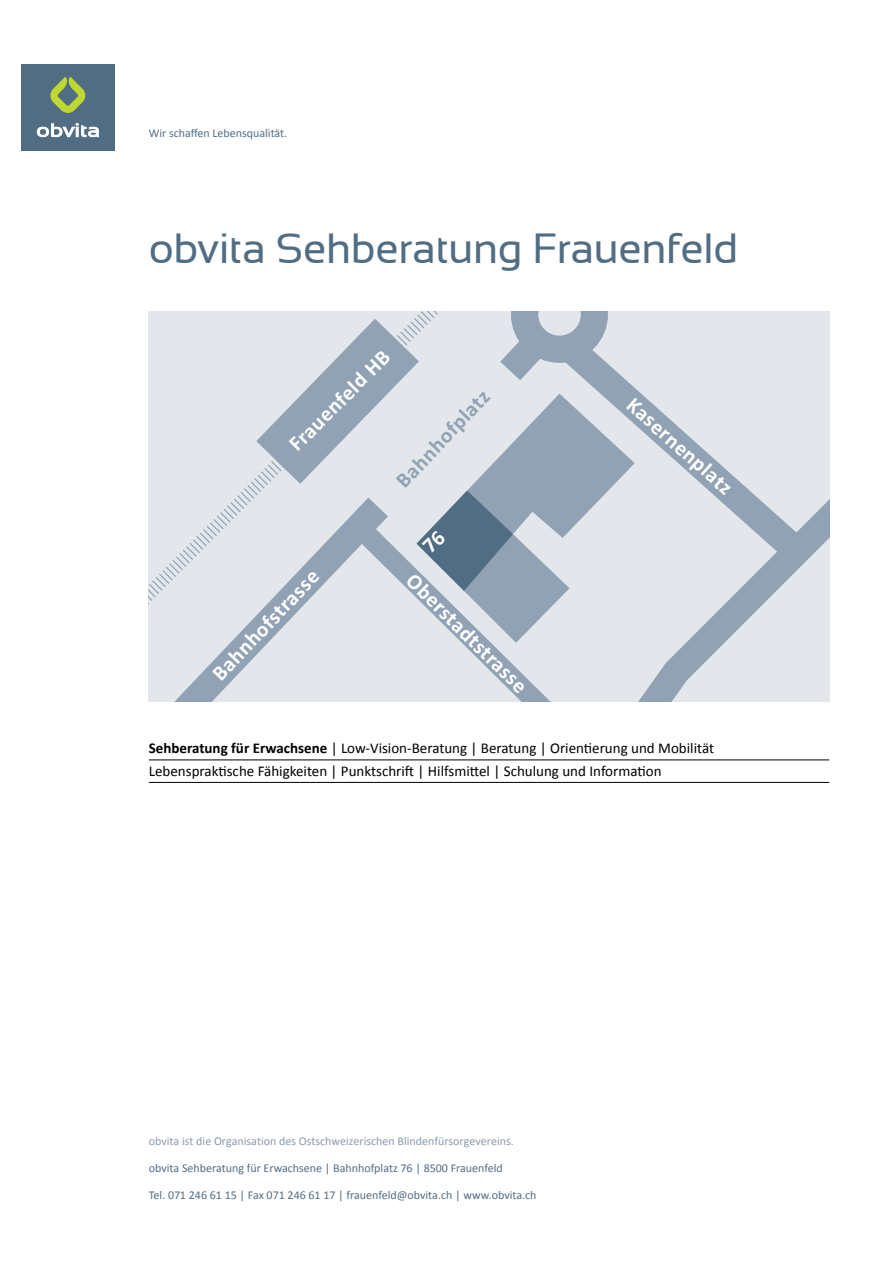
<style>
.page{position:relative;width:893px;height:1263px;background:#fff}
.page>*{position:absolute;margin:0;border:0;box-sizing:border-box;transform-origin:0 0}
.t1{font:42px "Sansation";letter-spacing:-.01em;color:#516d84}
.t2{font:700 21.6px "Calibri";color:#fff}
.t3{font:700 21.6px "Calibri";color:#91a2b4}
.t4{font:15px/22.5px "Calibri";color:#000}
.t5{font:12px "Calibri";color:#516d84}
.t6{font:12px "Calibri";color:#899bae}
.s1{font-weight:700}
</style>
<div class="page">
<hr style="left:149px;top:760px;width:680px;height:1px;background:#000">
<hr style="left:149px;top:782px;width:680px;height:1px;background:#000">
<div style="left:21px;top:64px;width:94px;height:87px;background:#516d84"></div>
<svg style="left:50px;top:77px;width:35px;height:36px"></svg>
<svg style="left:37px;top:124px;width:62px;height:13px"></svg>
<svg style="left:517px;top:311px;width:313px;height:390px;background:#d2d8df"></svg>
<svg style="left:517px;top:643px;width:117px;height:58px;background:#dce0e6"></svg>
<svg style="left:148px;top:311px;width:369px;height:390px;background:#d8dde4"></svg>
<svg style="left:256px;top:319px;width:163px;height:165px;background:#c1cad4"></svg>
<svg style="left:417px;top:394px;width:218px;height:249px;background:#c1cad4"></svg>
<svg style="left:417px;top:490px;width:96px;height:101px;background:#8497a8"></svg>
<p class="t5" style="left:149px;top:125px;width:140px">Wir schaffen Lebensqualität.</p>
<h1 class="t1" style="left:149px;top:225px;width:591px">obvita Sehberatung Frauenfeld</h1>
<h2 class="t2" style="left:283px;top:438px;width:135px;rotate:-45deg">Frauenfeld HB</h2>
<h2 class="t3" style="left:390px;top:475px;width:127px;rotate:-47deg">Bahnhofplatz</h2>
<h2 class="t2" style="left:639px;top:391px;width:135px;rotate:42deg">Kasernenplatz</h2>
<h2 class="t2" style="left:206px;top:669px;width:146px;rotate:-47deg">Bahnhofstrasse</h2>
<h2 class="t2" style="left:419px;top:568px;width:161px;rotate:44deg">Oberstadtstrasse</h2>
<p class="t4" style="left:149px;top:736px;width:567px"><span class="s1">Sehberatung für Erwachsene</span> | Low-Vision-Beratung | Beratung | Orientierung und Mobilität<br>Lebenspraktische Fähigkeiten | Punktschrift | Hilfsmittel | Schulung und Information</p>
<p class="t6" style="left:149px;top:1134px;width:366px">obvita ist die Organisation des Ostschweizerischen Blindenfürsorgevereins.</p>
<p class="t5" style="left:149px;top:1161px;width:355px">obvita Sehberatung für Erwachsene | Bahnhofplatz 76 | 8500 Frauenfeld</p>
<p class="t5" style="left:149px;top:1188px;width:389px">Tel. 071 246 61 15 | Fax 071 246 61 17 | frauenfeld@obvita.ch | www.obvita.ch</p>
</div>
